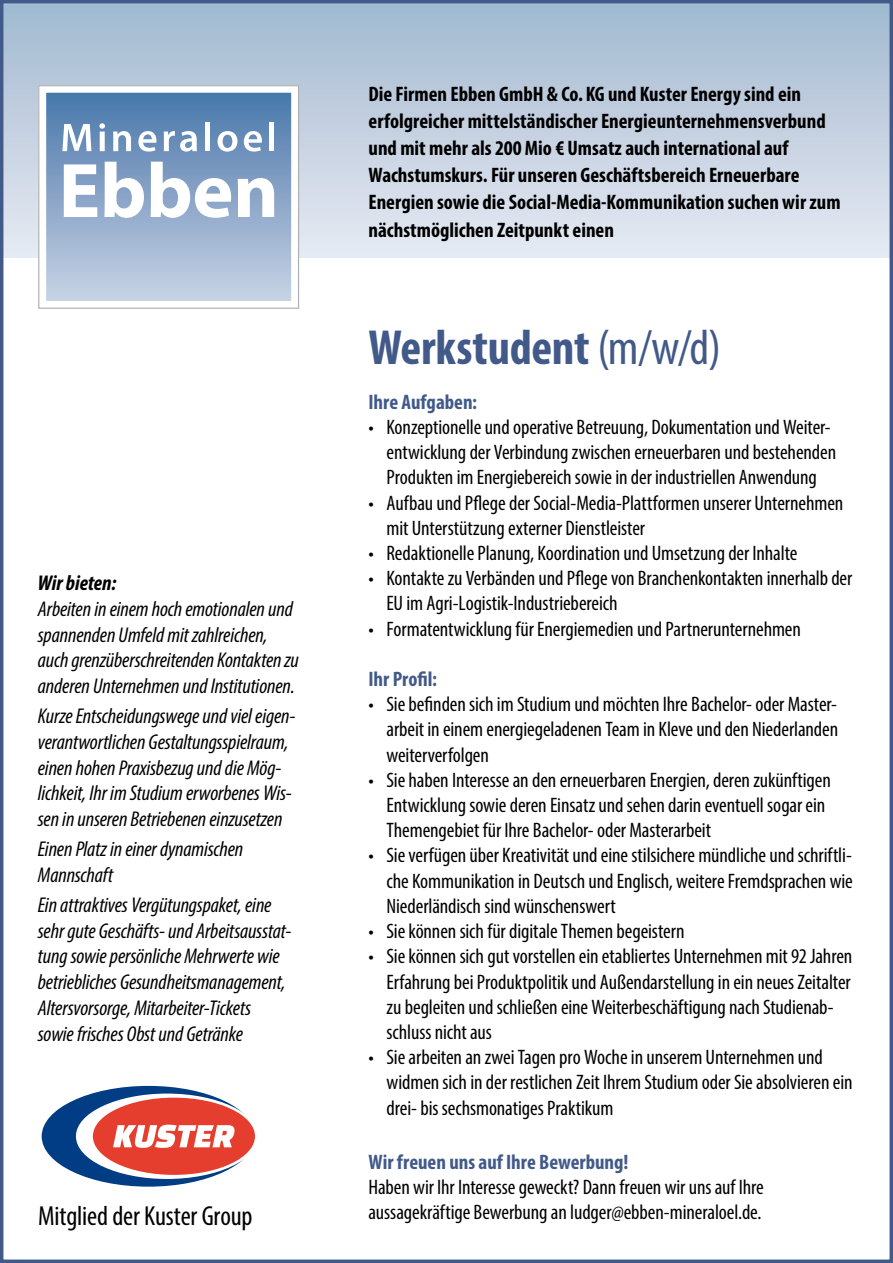
<style>
.page{position:relative;width:893px;height:1263px;background:#fff}
.page>*{position:absolute;margin:0;border:0;box-sizing:border-box;transform-origin:0 0}
.t1{font:700 condensed 49.5px "Myriad Pro";letter-spacing:-.005em;color:#425a89}
.t2{font:condensed 27.6px "Myriad Pro";letter-spacing:-.005em;color:#000}
.t3{font:italic condensed 21.45px/25.8px "Myriad Pro";letter-spacing:-.005em;color:#000}
.t4{font:italic 700 condensed 21.45px "Myriad Pro";color:#000}
.t5{font:condensed 21px/25.2px "Myriad Pro";letter-spacing:-.005em;color:#000}
.t6{font:700 condensed 21px/27.3px "Myriad Pro";color:#000}
.t7{font:700 condensed 21px "Myriad Pro";color:#425a89}
.s1{font-weight:400}
</style>
<div class="page">
<div style="left:0;top:0;width:889px;height:258px;background:linear-gradient(to bottom,#9db5cd,#e8ebf3)"></div>
<div style="left:42px;top:1086px;width:213px;height:101px;background:#003d84;border-radius:50%"></div>
<svg style="left:76px;top:1093px;width:182px;height:86px;background:#f2f0f3"></svg>
<div style="left:93px;top:1098px;width:162px;height:77px;background:#e63e2e;border-radius:50%"></div>
<svg style="left:113px;top:1125px;width:122px;height:23px"></svg>
<div style="left:38px;top:85px;width:261px;height:224px;background:#fff"></div>
<div style="left:45px;top:91px;width:247px;height:211px;background:linear-gradient(to bottom,#4977ab,#cad3e5)"></div>
<div style="left:44px;top:90px;width:250px;height:213px;border:2px solid #fff"></div>
<svg style="left:62px;top:124px;width:29px;height:27px"></svg>
<svg style="left:99px;top:123px;width:6px;height:28px"></svg>
<svg style="left:113px;top:131px;width:18px;height:20px"></svg>
<svg style="left:138px;top:131px;width:18px;height:21px"></svg>
<svg style="left:164px;top:131px;width:33px;height:21px"></svg>
<div style="left:205px;top:123px;width:5px;height:28px;background:#fff"></div>
<svg style="left:218px;top:131px;width:19px;height:21px"></svg>
<svg style="left:244px;top:131px;width:18px;height:21px"></svg>
<div style="left:269px;top:123px;width:5px;height:28px;background:#fff"></div>
<svg style="left:64px;top:164px;width:33px;height:53px"></svg>
<svg style="left:104px;top:162px;width:40px;height:56px"></svg>
<svg style="left:151px;top:162px;width:80px;height:56px"></svg>
<svg style="left:238px;top:178px;width:36px;height:39px"></svg>
<div style="left:38px;top:85px;width:261px;height:224px;border:1px solid #afb0b2"></div>
<p class="t4" style="left:38px;top:570px;width:80px">Wir bieten:</p>
<p class="t3" style="left:38px;top:596px;width:263px">Arbeiten in einem hoch emotionalen und spannenden Umfeld mit zahlreichen, auch grenzüberschreitenden Kontakten zu anderen Unternehmen und Institutionen.</p>
<p class="t3" style="left:38px;top:703px;width:259px">Kurze Entscheidungswege und viel eigen&shy;verantwortlichen Gestaltungsspielraum, einen hohen Praxisbezug und die Mög&shy;lichkeit, Ihr im Studium erworbenes Wis&shy;sen in unseren Betriebenen einzusetzen</p>
<p class="t3" style="left:38px;top:836px;width:207px">Einen Platz in einer dynamischen<br>Mannschaft</p>
<p class="t3" style="left:38px;top:891px;width:255px">Ein attraktives Vergütungspaket, eine sehr gute Geschäfts- und Arbeitsausstat&shy;tung sowie persönliche Mehrwerte wie betriebliches Gesundheitsmanagement, Altersvorsorge, Mitarbeiter-Tickets sowie frisches Obst und Getränke</p>
<p class="t6" style="left:369px;top:80px;width:474px">Die Firmen Ebben GmbH &amp; Co. KG und Kuster Energy sind ein erfolgreicher mittelständischer Energieunternehmensverbund und mit mehr als 200 Mio € Umsatz auch international auf Wachstumskurs. Für unseren Geschäftsbereich Erneuerbare Energien sowie die Social-Media-Kommunikation suchen wir zum nächstmöglichen Zeitpunkt einen</p>
<h1 class="t1" style="left:369px;top:317px;width:354px">Werkstudent <span class="s1">(m/w/d)</span></h1>
<p class="t7" style="left:369px;top:389px;width:110px">Ihre Aufgaben:</p>
<p class="t5" style="left:387px;top:414px;width:451px;text-indent:-18px">• Konzeptionelle und operative Betreuung, Dokumentation und Weiter&shy;entwicklung der Verbindung zwischen erneuerbaren und bestehenden<br>Produkten im Energiebereich sowie in der industriellen Anwendung</p>
<p class="t5" style="left:387px;top:490px;width:458px;text-indent:-18px">• Aufbau und Pflege der Social-Media-Plattformen unserer Unternehmen mit Unterstützung externer Dienstleister</p>
<p class="t5" style="left:369px;top:540px;width:430px">• Redaktionelle Planung, Koordination und Umsetzung der Inhalte</p>
<p class="t5" style="left:387px;top:565px;width:467px;text-indent:-18px">• Kontakte zu Verbänden und Pflege von Branchenkontakten innerhalb der<br>EU im Agri-Logistik-Industriebereich</p>
<p class="t5" style="left:369px;top:616px;width:434px">• Formatentwicklung für Energiemedien und Partnerunternehmen</p>
<p class="t7" style="left:369px;top:666px;width:70px">Ihr Profil:</p>
<p class="t5" style="left:387px;top:691px;width:453px;text-align:justify;text-indent:-18px">• Sie befinden sich im Studium und möchten Ihre Bachelor- oder Master&shy;arbeit in einem energiegeladenen Team in Kleve und den Niederlanden weiterverfolgen</p>
<p class="t5" style="left:387px;top:767px;width:446px;text-indent:-18px">• Sie haben Interesse an den erneuerbaren Energien, deren zukünftigen<br>Entwicklung sowie deren Einsatz und sehen darin eventuell sogar ein<br>Themengebiet für Ihre Bachelor- oder Masterarbeit</p>
<p class="t5" style="left:387px;top:843px;width:468px;text-align:justify;text-indent:-18px">• Sie verfügen über Kreativität und eine stilsichere mündliche und schriftli&shy;che Kommunikation in Deutsch und Englisch, weitere Fremdsprachen wie Niederländisch sind wünschenswert</p>
<p class="t5" style="left:369px;top:918px;width:318px">• Sie können sich für digitale Themen begeistern</p>
<p class="t5" style="left:387px;top:943px;width:467px;text-indent:-18px">• Sie können sich gut vorstellen ein etabliertes Unternehmen mit 92 Jahren Erfahrung bei Produktpolitik und Außendarstellung in ein neues Zeitalter zu begleiten und schließen eine Weiterbeschäftigung nach Studienab&shy;schluss nicht aus</p>
<p class="t5" style="left:387px;top:1044px;width:468px;text-indent:-18px">• Sie arbeiten an zwei Tagen pro Woche in unserem Unternehmen und widmen sich in der restlichen Zeit Ihrem Studium oder Sie absolvieren ein drei- bis sechsmonatiges Praktikum</p>
<p class="t7" style="left:369px;top:1148px;width:261px">Wir freuen uns auf Ihre Bewerbung!</p>
<p class="t5" style="left:369px;top:1174px;width:397px">Haben wir Ihr Interesse geweckt? Dann freuen wir uns auf Ihre</p>
<h2 class="t2" style="left:38px;top:1199px;width:216px">Mitglied der Kuster Group</h2>
<p class="t5" style="left:369px;top:1199px;width:395px">aussagekräftige Bewerbung an ludger@ebben-mineraloel.de.</p>
</div>
